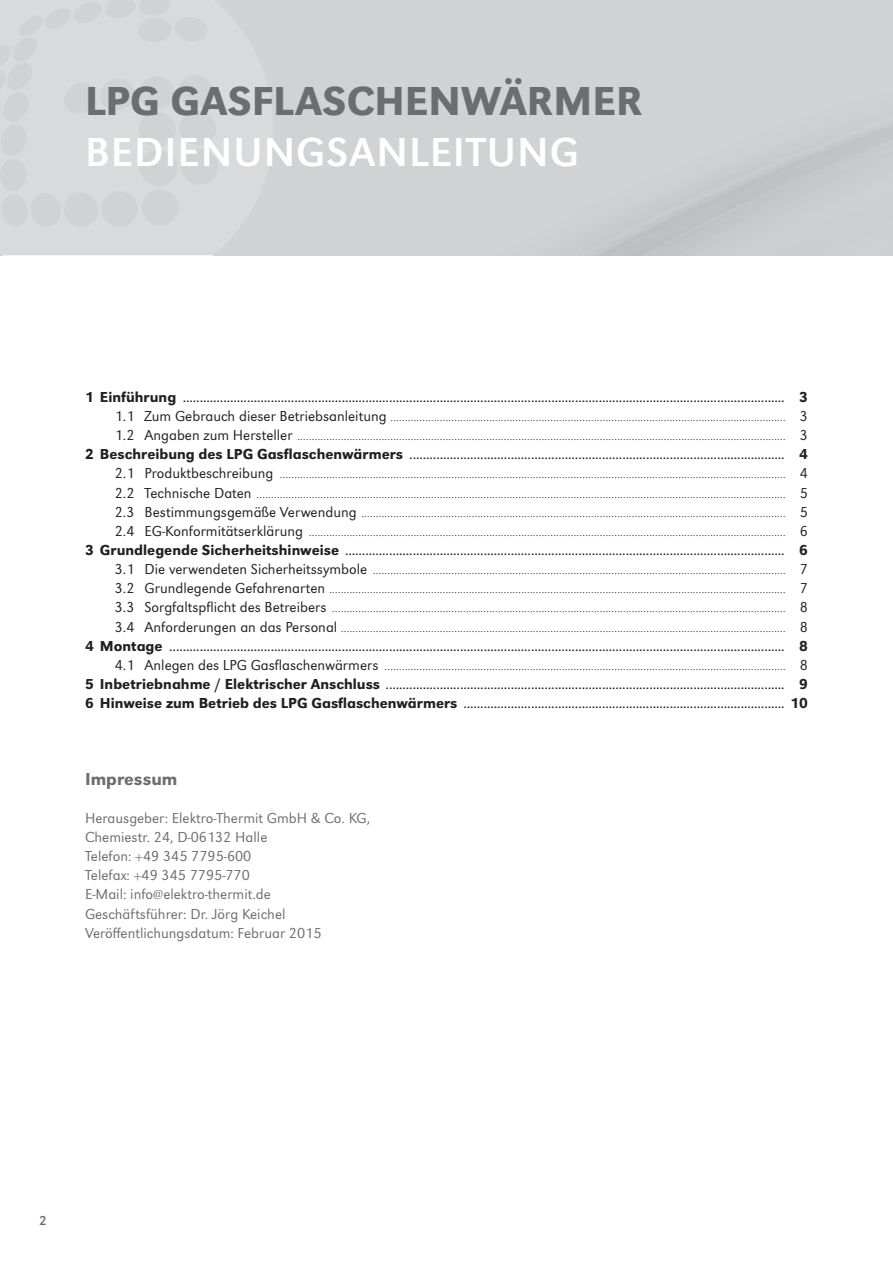
<style>
.page{position:relative;width:893px;height:1263px;background:#fff}
.page>*{position:absolute;margin:0;border:0;box-sizing:border-box;transform-origin:0 0}
.t1{font:500 42px "URW Grotesk";color:#6c6d70}
.t2{font:42px "URW Grotesk";letter-spacing:.025em;color:#fff}
.t3{font:500 18px "URW Grotesk";color:#6c6d70}
.t4{font:300 15px/19.2px "URW Grotesk";color:#6c6d70}
.t5{font:13.5px "URW Grotesk";color:#6c6d70}
.t6{font:300 10.5px/19.2px "URW Grotesk";color:#231f20;text-align:right}
.s1{font-weight:500;font-size:15px}
.s2{font-weight:500}
.s3{font-size:15px}
</style>
<div class="page">
<svg style="left:2px;top:255px;width:212px;height:1px"></svg>
<div style="left:0;top:0;width:272px;height:255px;background:#d9dadc"></div>
<h1 class="t1" style="left:85px;top:77px;width:559px">LPG GasfLaschenwärmer</h1>
<h1 class="t2" style="left:85px;top:127px;width:495px">BEDIENUNGSANLEITUNG</h1>
<p class="t6" style="left:85px;top:389px;width:724px"><span class="s1">1 einführung</span> <span class="s2">..................................................................................................................................................................................</span> <span class="s1">3<br></span><span class="s3">1.1 Zum Gebrauch dieser Betriebsanleitung</span> ........................................................................................................................................ <span class="s3">3<br>1.2 Angaben zum Hersteller</span> ........................................................................................................................................................................ <span class="s3">3<br></span><span class="s1">2 Beschreibung des LPG Gasflaschenwärmers</span> <span class="s2">...............................................................................................................</span> <span class="s1">4<br></span><span class="s3">2.1 Produktbeschreibung</span> .............................................................................................................................................................................. <span class="s3">4<br>2.2 Technische Daten</span> ...................................................................................................................................................................................... <span class="s3">5<br>2.3 Bestimmungsgemäße Verwendung</span> .................................................................................................................................................. <span class="s3">5<br>2.4 EG-Konformitätserklärung</span> .................................................................................................................................................................... <span class="s3">6<br></span><span class="s1">3 Grundlegende sicherheitshinweise</span> <span class="s2">..................................................................................................................................</span> <span class="s1">6<br></span><span class="s3">3.1 Die verwendeten Sicherheitssymbole</span> .............................................................................................................................................. <span class="s3">7<br>3.2 Grundlegende Gefahrenarten</span> ............................................................................................................................................................. <span class="s3">7<br>3.3 Sorgfaltspflicht des Betreibers</span> ............................................................................................................................................................ <span class="s3">8<br>3.4 Anforderungen an das Personal</span> ......................................................................................................................................................... <span class="s3">8<br></span><span class="s1">4 montage</span> <span class="s2">......................................................................................................................................................................................</span> <span class="s1">8<br></span><span class="s3">4.1 Anlegen des LPG Gasflaschenwärmers</span> .......................................................................................................................................... <span class="s3">8<br></span><span class="s1">5 Inbetriebnahme / elektrischer anschluss</span> <span class="s2">......................................................................................................................</span> <span class="s1">9<br>6 hinweise zum Betrieb des LPG Gasflaschenwärmers</span> <span class="s2">...............................................................................................</span> <span class="s1">10</span></p>
<h2 class="t3" style="left:85px;top:768px;width:94px">Impressum</h2>
<p class="t4" style="left:85px;top:808px;width:287px">Herausgeber: Elektro-Thermit GmbH &amp; Co. KG, Chemiestr. 24, D-06132 Halle<br>Telefon: +49 345 7795-600<br>Telefax: +49 345 7795-770<br>E-Mail: info@elektro-thermit.de Geschäftsführer: Dr. Jörg Keichel Veröffentlichungsdatum: Februar 2015</p>
<p class="t5" style="left:39px;top:1212px;width:9px">2</p>
</div>
